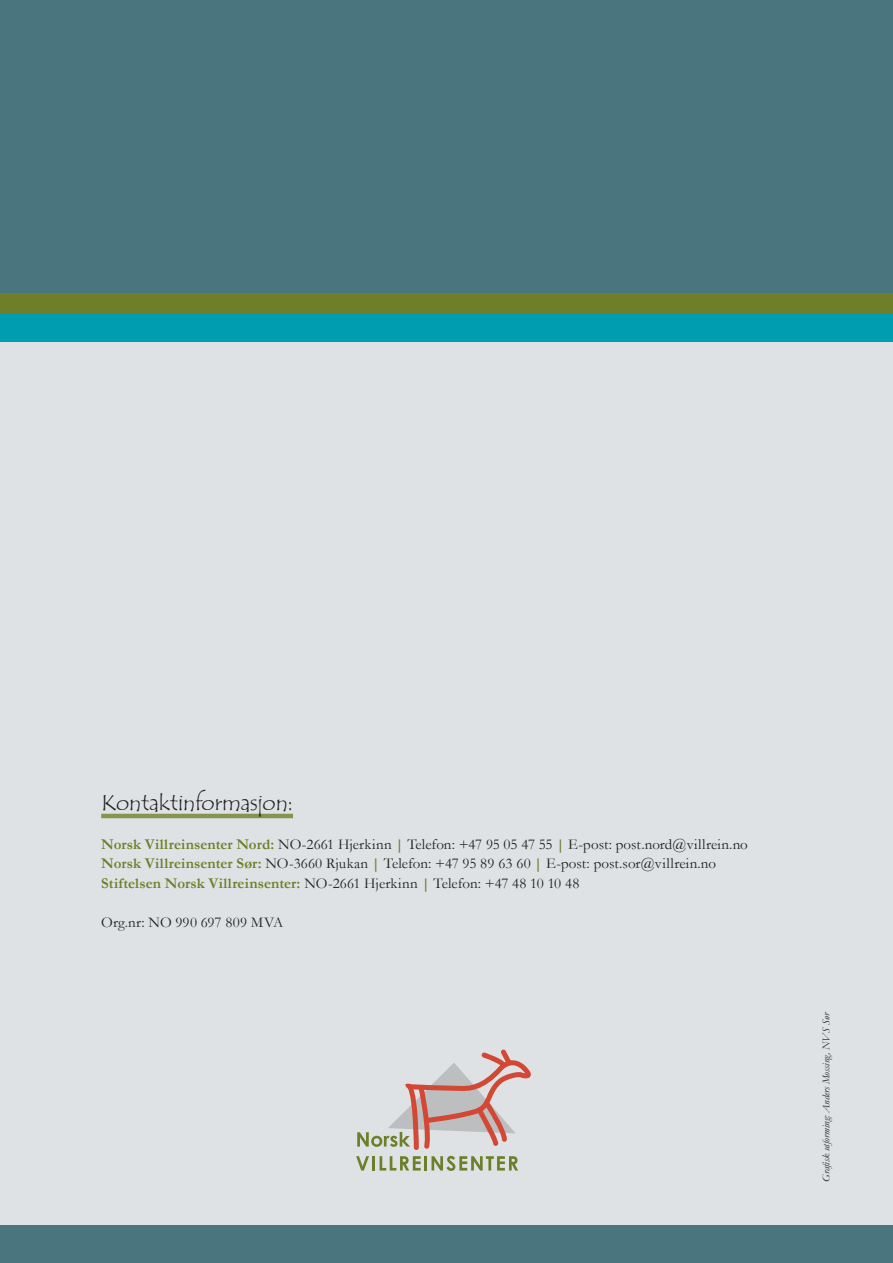
<style>
.page{position:relative;width:893px;height:1263px;background:#fff}
.page>*{position:absolute;margin:0;border:0;box-sizing:border-box;transform-origin:0 0}
.t1{font:22.5px "Tempus Sans ITC";letter-spacing:-.02em;color:#231f20}
.t2{font:15px/19.5px "Garamond";color:#231f20}
.t3{font:italic 10.5px "Garamond";letter-spacing:-.005em;color:#231f20}
.s1{font-weight:700;color:#6e7e29}
.s2{font-weight:700;color:#6f7e35}
</style>
<div class="page">
<div style="left:0;top:1px;width:893px;height:1262px;background:#dee2e4"></div>
<div style="left:0;top:1px;width:893px;height:308px;background:#4a757f"></div>
<div style="left:0;top:301px;width:893px;height:41px;background:#009caf"></div>
<div style="left:0;top:293px;width:893px;height:20px;background:#6e7e29"></div>
<svg style="left:356px;top:1156px;width:13px;height:14px"></svg>
<hr style="left:372px;top:1156px;width:3px;height:14px;background:#6e7e29">
<svg style="left:380px;top:1156px;width:41px;height:14px"></svg>
<hr style="left:424px;top:1156px;width:3px;height:14px;background:#6e7e29">
<svg style="left:431px;top:1156px;width:87px;height:15px"></svg>
<svg style="left:357px;top:1049px;width:174px;height:101px"></svg>
<hr style="left:101px;top:814px;width:192px;height:4px;background:#86944d">
<div style="left:0;top:1225px;width:893px;height:38px;background:#4a757f"></div>
<h1 class="t1" style="left:101px;top:788px;width:193px">Kontaktinformasjon:</h1>
<p class="t2" style="left:101px;top:834px;width:648px"><span class="s1">Norsk Villreinsenter Nord:</span> NO-2661 Hjerkinn <span class="s2">|</span> Telefon: +47 95 05 47 55 <span class="s2">|</span> E-post: post.nord@villrein.no<br><span class="s1">Norsk Villreinsenter Sør:</span> NO-3660 Rjukan <span class="s2">|</span> Telefon: +47 95 89 63 60 <span class="s2">|</span> E-post: post.sor@villrein.no<br><span class="s1">Stiftelsen Norsk Villreinsenter:</span> NO-2661 Hjerkinn <span class="s2">|</span> Telefon: +47 48 10 10 48</p>
<p class="t2" style="left:101px;top:912px;width:183px">Org.nr: NO 990 697 809 MVA</p>
<p class="t3" style="left:819px;top:1182px;width:171px;rotate:-90deg">Grafisk utforming: Anders Mossing, NVS Sør</p>
</div>
